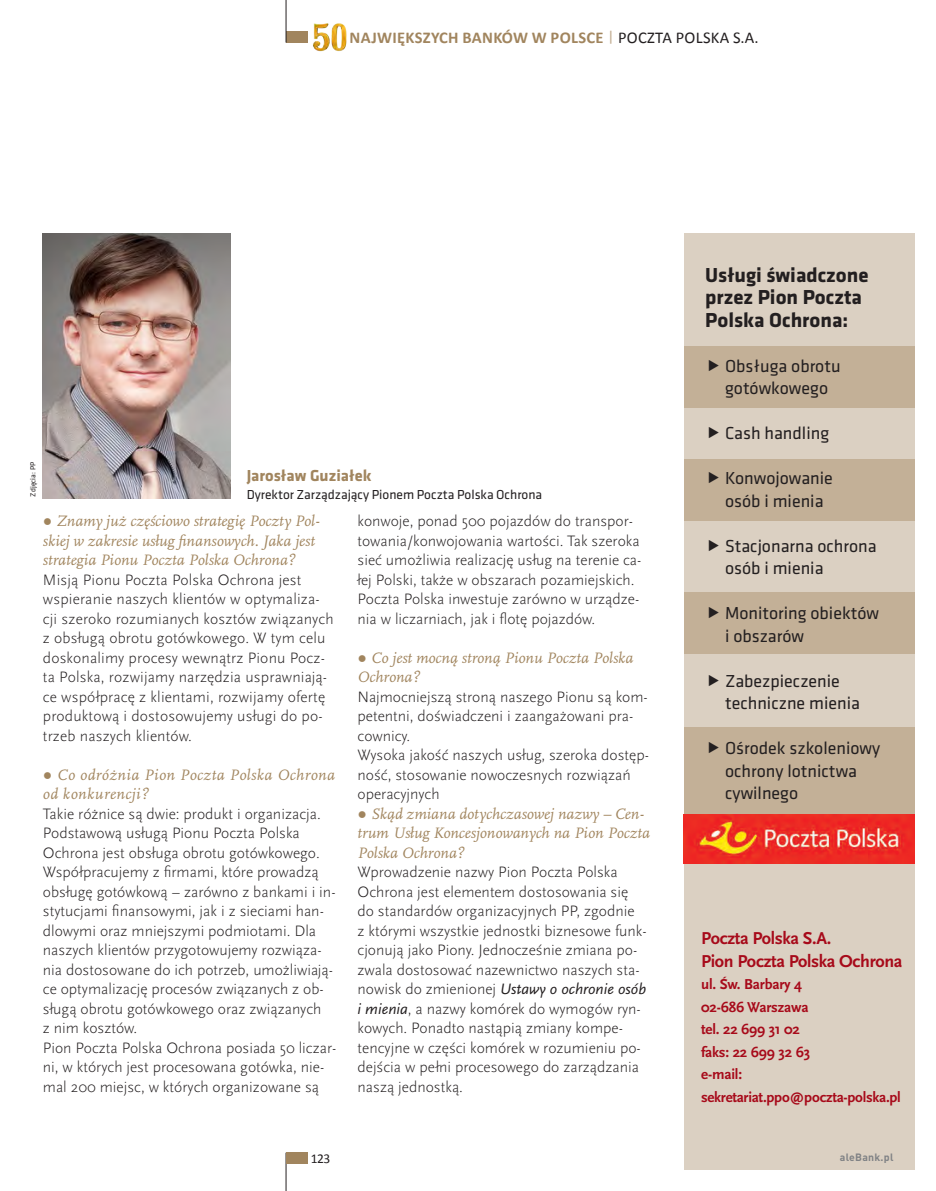
<style>
.page{position:relative;width:936px;height:1191px;background:#fff}
.page>*{position:absolute;margin:0;border:0;box-sizing:border-box;transform-origin:0 0}
.ramka{font:700 21px/22.5px "Klavika Basic";color:#231f20}
.ramka-2{font:18px/22.5px "Klavika Basic";color:#231f20}
.Śródtytuł{font:700 18px "Scala Sans Pro";letter-spacing:-.02em;color:#a70a1a}
.t1{font:700 16.5px "Calibri";letter-spacing:.02em;color:#a1855e}
.body{font:700 16.5px "Klavika Basic";color:#a1855e}
.PREZ_WYWIAD{font:300 15.75px/19.5px "Scala Sans Pro";color:#231f20}
.PYTANIE_WYWIAD_NOWE{font:italic 15.75px/19.5px "Scala Pro";color:#a1855e}
.PYTANIE_WYWIAD_NOWE-2{font:italic 15.75px/19.5px "Scala Pro";letter-spacing:.03em;color:#a1855e}
.Śródtytuł-2{font:700 15px/22.5px "Scala Sans Pro";letter-spacing:-.01em;color:#a70a1a}
.body-2{font:13.5px "Klavika Basic";color:#231f20}
.t2{font:13.5px "Calibri";color:#231f20}
.t3{font:700 10.5px "DINPL";letter-spacing:.025em;color:#808285}
.t4{font:7.5px "Klavika Basic";letter-spacing:.01em;color:#231f20}
.s1{font-weight:400;font-size:14.7px;color:#c2ad92}
.s2{font-weight:400;color:#231f20}
.s3{font-family:"Times New Roman"}
.s4{font-weight:400;font-style:italic}
</style>
<div class="page">
<svg style="left:684px;top:233px;width:230px;height:936px;background:#d3c5b4"></svg>
<hr style="left:285px;top:1152px;width:1px;height:39px;background:#231f20">
<div style="left:286px;top:1152px;width:21px;height:11px;background:#a1855e"></div>
<div style="left:286px;top:31px;width:21px;height:12px;background:#a1855e"></div>
<hr style="left:285px;top:0;width:1px;height:43px;background:#231f20">
<img style="left:307px;top:23px;width:40px;height:29px">
<img style="left:43px;top:233px;width:187px;height:266px">
<img style="left:684px;top:815px;width:230px;height:48px">
<svg style="left:709px;top:359px;width:9px;height:12px"></svg>
<svg style="left:709px;top:427px;width:9px;height:11px"></svg>
<svg style="left:709px;top:472px;width:9px;height:11px"></svg>
<svg style="left:709px;top:539px;width:9px;height:12px"></svg>
<svg style="left:709px;top:607px;width:9px;height:11px"></svg>
<svg style="left:709px;top:674px;width:9px;height:12px"></svg>
<svg style="left:709px;top:742px;width:9px;height:11px"></svg>
<p class="t1" style="left:349px;top:26px;width:410px">NAJWIĘKSZYCH BANKÓW W POLSCE <span class="s1">|</span> <span class="s2">POCZTA POLSKA S.A.</span></p>
<p class="t4" style="left:28px;top:496px;width:36px;rotate:-90deg">Zdjęcia: PP</p>
<p class="body" style="left:247px;top:464px;width:126px">Jarosław Guziałek</p>
<p class="body-2" style="left:247px;top:485px;width:297px">Dyrektor Zarządzający Pionem Poczta Polska Ochrona</p>
<p class="PYTANIE_WYWIAD_NOWE" style="left:43px;top:511px;width:278px"><span class="s3">●</span> Znamy już częściowo strategię Poczty Pol&shy;skiej w zakresie usług finansowych. Jaka jest strategia Pionu Poczta Polska Ochrona?</p>
<p class="PREZ_WYWIAD" style="left:43px;top:570px;width:292px">Misją Pionu Poczta Polska Ochrona jest wspieranie naszych klientów w optymaliza&shy;cji szeroko rozumianych kosztów związanych z obsługą obrotu gotówkowego. W tym celu doskonalimy procesy wewnątrz Pionu Pocz&shy;ta Polska, rozwijamy narzędzia usprawniają&shy;ce współpracę z klientami, rozwijamy ofertę produktową i dostosowujemy usługi do po&shy;trzeb naszych klientów.</p>
<p class="PYTANIE_WYWIAD_NOWE-2" style="left:43px;top:765px;width:294px"><span class="s3">●</span> Co odróżnia Pion Poczta Polska Ochrona od konkurencji?</p>
<p class="PREZ_WYWIAD" style="left:43px;top:804px;width:279px">Takie różnice są dwie: produkt i organizacja.</p>
<p class="PREZ_WYWIAD" style="left:43px;top:823px;width:294px">Podstawową usługą Pionu Poczta Polska Ochrona jest obsługa obrotu gotówkowego.<br>Współpracujemy z firmami, które prowadzą obsługę gotówkową – zarówno z bankami i in&shy;stytucjami finansowymi, jak i z sieciami han&shy;dlowymi oraz mniejszymi podmiotami. Dla naszych klientów przygotowujemy rozwiąza&shy;nia dostosowane do ich potrzeb, umożliwiają&shy;ce optymalizację procesów związanych z ob&shy;sługą obrotu gotówkowego oraz związanych<br>z nim kosztów.</p>
<p class="PREZ_WYWIAD" style="left:43px;top:1038px;width:295px">Pion Poczta Polska Ochrona posiada 50 liczar&shy;ni, w których jest procesowana gotówka, nie&shy;mal 200 miejsc, w których organizowane są</p>
<p class="PREZ_WYWIAD" style="left:357px;top:511px;width:285px">konwoje, ponad 500 pojazdów do transpor&shy;towania/konwojowania wartości. Tak szeroka sieć umożliwia realizację usług na terenie ca&shy;łej Polski, także w obszarach pozamiejskich.<br>Poczta Polska inwestuje zarówno w urządze&shy;nia w liczarniach, jak i flotę pojazdów.</p>
<p class="PYTANIE_WYWIAD_NOWE" style="left:357px;top:648px;width:277px"><span class="s3">●</span> Co jest mocną stroną Pionu Poczta Polska<br>Ochrona?</p>
<p class="PREZ_WYWIAD" style="left:357px;top:687px;width:291px">Najmocniejszą stroną naszego Pionu są kom&shy;petentni, doświadczeni i zaangażowani pra&shy;cownicy.</p>
<p class="PREZ_WYWIAD" style="left:357px;top:745px;width:293px">Wysoka jakość naszych usług, szeroka dostęp&shy;ność, stosowanie nowoczesnych rozwiązań operacyjnych</p>
<p class="PYTANIE_WYWIAD_NOWE" style="left:357px;top:804px;width:294px"><span class="s3">●</span> Skąd zmiana dotychczasowej nazwy – Cen&shy;trum Usług Koncesjonowanych na Pion Poczta<br>Polska Ochrona?</p>
<p class="PREZ_WYWIAD" style="left:357px;top:862px;width:290px">Wprowadzenie nazwy Pion Poczta Polska Ochrona jest elementem dostosowania się do standardów organizacyjnych PP, zgodnie<br>z którymi wszystkie jednostki biznesowe funk&shy;cjonują jako Piony. Jednocześnie zmiana po&shy;zwala dostosować nazewnictwo naszych sta&shy;nowisk do zmienionej <span class="s4">Ustawy o ochronie osób i mienia</span>, a nazwy komórek do wymogów ryn&shy;kowych. Ponadto nastąpią zmiany kompe&shy;tencyjne w części komórek w rozumieniu po&shy;dejścia w pełni procesowego do zarządzania naszą jednostką.</p>
<p class="ramka" style="left:705px;top:262px;width:165px">Usługi świadczone przez Pion Poczta<br>Polska Ochrona:</p>
<p class="ramka-2" style="left:725px;top:354px;width:117px">Obsługa obrotu gotówkowego</p>
<p class="ramka-2" style="left:725px;top:421px;width:106px">Cash handling</p>
<p class="ramka-2" style="left:725px;top:466px;width:109px">Konwojowanie osób i mienia</p>
<p class="ramka-2" style="left:725px;top:534px;width:153px">Stacjonarna ochrona osób i mienia</p>
<p class="ramka-2" style="left:725px;top:601px;width:155px">Monitoring obiektów i obszarów</p>
<p class="ramka-2" style="left:725px;top:669px;width:136px">Zabezpieczenie techniczne mienia</p>
<p class="ramka-2" style="left:725px;top:736px;width:157px">Ośrodek szkoleniowy ochrony lotnictwa cywilnego</p>
<p class="Śródtytuł" style="left:701px;top:928px;width:132px">Poczta Polska S.A.</p>
<p class="Śródtytuł" style="left:701px;top:950px;width:203px">Pion Poczta Polska Ochrona</p>
<p class="Śródtytuł-2" style="left:701px;top:973px;width:102px">ul. Św. Barbary 4</p>
<p class="Śródtytuł-2" style="left:701px;top:995px;width:109px">02-686 Warszawa</p>
<p class="Śródtytuł-2" style="left:701px;top:1018px;width:100px">tel. 22 699 31 02</p>
<p class="Śródtytuł-2" style="left:701px;top:1040px;width:110px">faks: 22 699 32 63</p>
<p class="Śródtytuł-2" style="left:701px;top:1063px;width:201px">e-mail: sekretariat.ppo@poczta-polska.pl</p>
<p class="t2" style="left:311px;top:1149px;width:21px">123</p>
<p class="t3" style="left:839px;top:1150px;width:55px">aleBank.pl</p>
</div>
